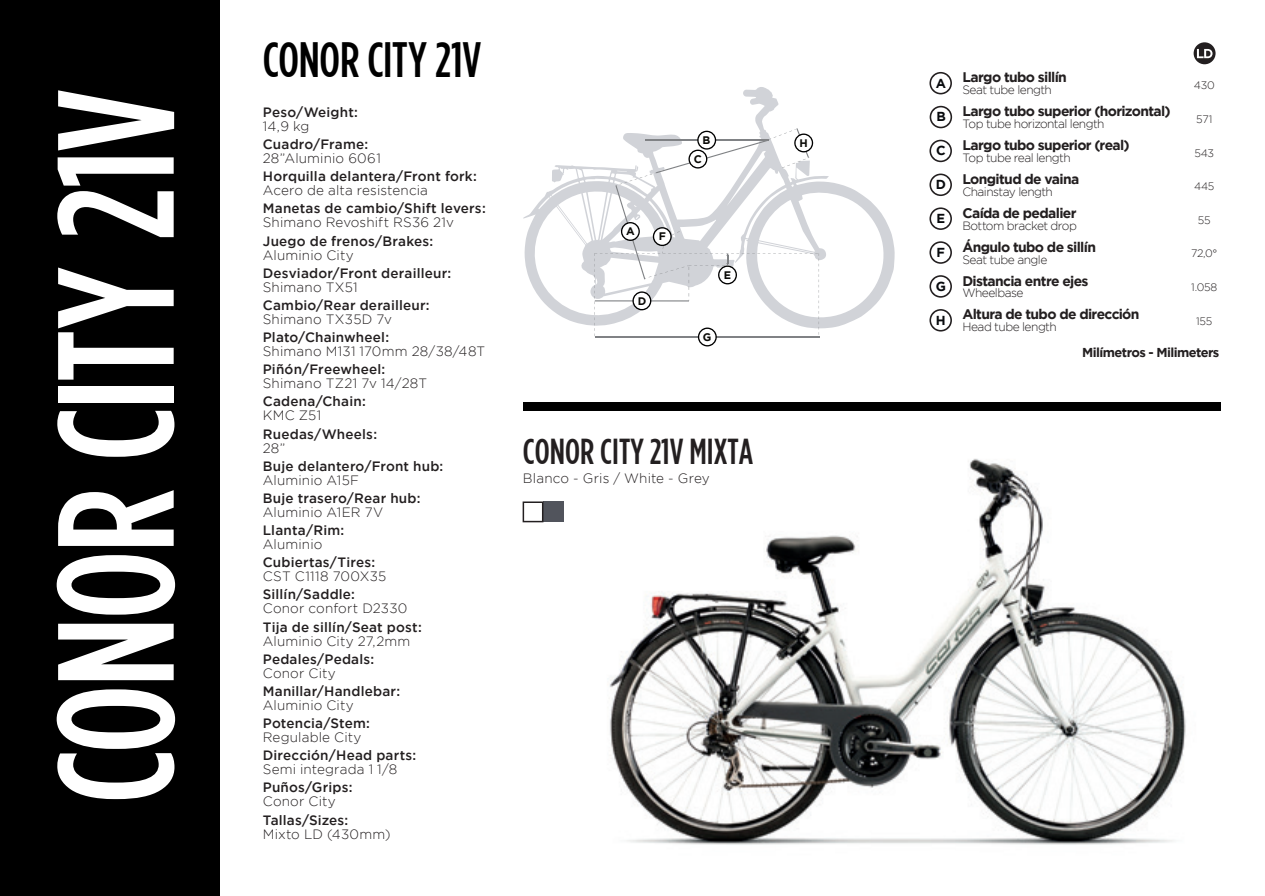
<style>
.page{position:relative;width:1265px;height:896px;background:#fff}
.page>*{position:absolute;margin:0;border:0;box-sizing:border-box;transform-origin:0 0}
.t1{font:500 165px "Gotham Condensed";letter-spacing:-.015em;color:#fff}
.t2{font:500 49.5px "Gotham Condensed";letter-spacing:-.005em;color:#000}
.t3{font:500 36px "Gotham Condensed";color:#231f20}
.t4{font:700 13.95px "Gotham";letter-spacing:-.045em;color:#231f20}
.t5{font:500 13.5px "Gotham";letter-spacing:.015em;color:#231f20}
.t6{font:300 13.5px "Gotham";letter-spacing:.01em;color:#231f20}
.t7{font:700 13.05px "Gotham";color:#080a0d}
.t8{font:700 12.9px "Gotham";letter-spacing:-.045em;color:#231f20}
.t9{font:300 12px "Gotham";letter-spacing:-.045em;color:#231f20}
.t10{font:700 10.95px "Gotham";color:#0b0b08}
.t11{font:300 10.8px "Gotham";letter-spacing:-.03em;color:#231f20}
</style>
<div class="page">
<img style="left:609px;top:458px;width:577px;height:387px">
<svg style="left:523px;top:87px;width:372px;height:241px"></svg>
<svg style="left:594px;top:128px;width:226px;height:218px"></svg>
<div style="left:523px;top:402px;width:697px;height:8px;background:#000"></div>
<div style="left:0;top:0;width:219px;height:895px;background:#000"></div>
<svg style="left:929px;top:72px;width:23px;height:22px"></svg>
<svg style="left:929px;top:140px;width:23px;height:22px"></svg>
<svg style="left:930px;top:106px;width:22px;height:22px"></svg>
<svg style="left:929px;top:173px;width:23px;height:23px"></svg>
<svg style="left:929px;top:207px;width:23px;height:23px"></svg>
<svg style="left:929px;top:241px;width:23px;height:23px"></svg>
<svg style="left:929px;top:275px;width:23px;height:22px"></svg>
<svg style="left:929px;top:309px;width:23px;height:22px"></svg>
<svg style="left:1193px;top:42px;width:22px;height:22px"></svg>
<div style="left:543px;top:501px;width:21px;height:21px;background:#51545c"></div>
<svg style="left:523px;top:501px;width:20px;height:21px"></svg>
<h1 class="t1" style="left:25px;top:803px;width:716px;rotate:-90deg">CONOR CITY 21V</h1>
<h2 class="t2" style="left:263px;top:32px;width:220px">CONOR CITY 21V</h2>
<p class="t5" style="left:263px;top:104px;width:97px">Peso/Weight:</p>
<p class="t6" style="left:263px;top:119px;width:48px">14,9 kg</p>
<p class="t5" style="left:263px;top:137px;width:107px">Cuadro/Frame:</p>
<p class="t6" style="left:263px;top:151px;width:120px">28”Aluminio 6061</p>
<p class="t5" style="left:263px;top:169px;width:216px">Horquilla delantera/Front fork:</p>
<p class="t6" style="left:263px;top:183px;width:167px">Acero de alta resistencia</p>
<p class="t5" style="left:263px;top:201px;width:224px">Manetas de cambio/Shift levers:</p>
<p class="t6" style="left:263px;top:215px;width:193px">Shimano Revoshift RS36 21v</p>
<p class="t5" style="left:263px;top:233px;width:172px">Juego de frenos/Brakes:</p>
<p class="t6" style="left:263px;top:247px;width:92px">Aluminio City</p>
<p class="t5" style="left:263px;top:265px;width:190px">Desviador/Front derailleur:</p>
<p class="t6" style="left:263px;top:279px;width:96px">Shimano TX51</p>
<p class="t5" style="left:263px;top:297px;width:168px">Cambio/Rear derailleur:</p>
<p class="t6" style="left:263px;top:312px;width:131px">Shimano TX35D 7v</p>
<p class="t5" style="left:263px;top:329px;width:128px">Plato/Chainwheel:</p>
<p class="t6" style="left:263px;top:344px;width:224px">Shimano M131 170mm 28/38/48T</p>
<p class="t5" style="left:263px;top:362px;width:124px">Piñón/Freewheel:</p>
<p class="t6" style="left:263px;top:376px;width:166px">Shimano TZ21 7v 14/28T</p>
<p class="t5" style="left:263px;top:394px;width:105px">Cadena/Chain:</p>
<p class="t6" style="left:263px;top:408px;width:60px">KMC Z51</p>
<p class="t5" style="left:263px;top:426px;width:116px">Ruedas/Wheels:</p>
<p class="t6" style="left:263px;top:440px;width:24px">28”</p>
<p class="t5" style="left:263px;top:458px;width:182px">Buje delantero/Front hub:</p>
<p class="t6" style="left:263px;top:472px;width:98px">Aluminio A15F</p>
<p class="t5" style="left:263px;top:490px;width:159px">Buje trasero/Rear hub:</p>
<p class="t6" style="left:263px;top:504px;width:122px">Aluminio A1ER 7V</p>
<p class="t5" style="left:263px;top:522px;width:83px">Llanta/Rim:</p>
<p class="t6" style="left:263px;top:537px;width:61px">Aluminio</p>
<p class="t5" style="left:263px;top:554px;width:114px">Cubiertas/Tires:</p>
<p class="t6" style="left:263px;top:569px;width:125px">CST C1118 700X35</p>
<p class="t5" style="left:263px;top:587px;width:94px">Sillín/Saddle:</p>
<p class="t6" style="left:263px;top:601px;width:146px">Conor confort D2330</p>
<p class="t5" style="left:263px;top:619px;width:160px">Tija de sillín/Seat post:</p>
<p class="t6" style="left:263px;top:633px;width:149px">Aluminio City 27,2mm</p>
<p class="t5" style="left:263px;top:651px;width:113px">Pedales/Pedals:</p>
<p class="t6" style="left:263px;top:665px;width:74px">Conor City</p>
<p class="t5" style="left:263px;top:683px;width:139px">Manillar/Handlebar:</p>
<p class="t6" style="left:263px;top:697px;width:92px">Aluminio City</p>
<p class="t5" style="left:263px;top:715px;width:109px">Potencia/Stem:</p>
<p class="t6" style="left:263px;top:729px;width:100px">Regulable City</p>
<p class="t5" style="left:263px;top:747px;width:155px">Dirección/Head parts:</p>
<p class="t6" style="left:263px;top:762px;width:136px">Semi integrada 1 1/8</p>
<p class="t5" style="left:263px;top:779px;width:91px">Puños/Grips:</p>
<p class="t6" style="left:263px;top:794px;width:74px">Conor City</p>
<p class="t5" style="left:263px;top:812px;width:87px">Tallas/Sizes:</p>
<p class="t6" style="left:263px;top:826px;width:129px">Mixto LD (430mm)</p>
<p class="t10" style="left:702px;top:134px;width:9px">B</p>
<p class="t10" style="left:626px;top:225px;width:10px">A</p>
<p class="t10" style="left:659px;top:230px;width:9px">F</p>
<p class="t10" style="left:638px;top:294px;width:10px">D</p>
<p class="t10" style="left:694px;top:152px;width:10px">C</p>
<p class="t10" style="left:724px;top:268px;width:9px">E</p>
<p class="t10" style="left:703px;top:330px;width:10px">G</p>
<h3 class="t3" style="left:523px;top:431px;width:232px">CONOR CITY 21V MIXTA</h3>
<p class="t6" style="left:523px;top:471px;width:188px">Blanco - Gris / White - Grey</p>
<p class="t10" style="left:799px;top:136px;width:10px">H</p>
<p class="t7" style="left:936px;top:75px;width:12px">A</p>
<p class="t7" style="left:936px;top:109px;width:11px">B</p>
<p class="t7" style="left:936px;top:143px;width:11px">C</p>
<p class="t7" style="left:936px;top:177px;width:12px">D</p>
<p class="t7" style="left:936px;top:211px;width:10px">E</p>
<p class="t7" style="left:936px;top:245px;width:10px">F</p>
<p class="t7" style="left:936px;top:278px;width:12px">G</p>
<p class="t7" style="left:936px;top:312px;width:11px">H</p>
<p class="t4" style="left:962px;top:69px;width:106px">Largo tubo sillín</p>
<p class="t9" style="left:962px;top:83px;width:91px">Seat tube length</p>
<p class="t4" style="left:962px;top:103px;width:210px">Largo tubo superior (horizontal)</p>
<p class="t9" style="left:962px;top:117px;width:144px">Top tube horizontal length</p>
<p class="t4" style="left:962px;top:137px;width:169px">Largo tubo superior (real)</p>
<p class="t9" style="left:962px;top:151px;width:110px">Top tube real length</p>
<p class="t4" style="left:962px;top:171px;width:118px">Longitud de vaina</p>
<p class="t9" style="left:962px;top:185px;width:92px">Chainstay length</p>
<p class="t4" style="left:962px;top:205px;width:116px">Caída de pedalier</p>
<p class="t9" style="left:962px;top:219px;width:116px">Bottom bracket drop</p>
<p class="t4" style="left:962px;top:238px;width:135px">Ángulo tubo de sillín</p>
<p class="t9" style="left:962px;top:253px;width:86px">Seat tube angle</p>
<p class="t4" style="left:962px;top:272px;width:128px">Distancia entre ejes</p>
<p class="t9" style="left:962px;top:286px;width:63px">Wheelbase</p>
<p class="t4" style="left:962px;top:306px;width:179px">Altura de tubo de dirección</p>
<p class="t9" style="left:962px;top:320px;width:96px">Head tube length</p>
<p class="t11" style="left:1194px;top:80px;width:22px">430</p>
<p class="t11" style="left:1196px;top:113px;width:18px">571</p>
<p class="t11" style="left:1194px;top:147px;width:21px">543</p>
<p class="t11" style="left:1194px;top:180px;width:22px">445</p>
<p class="t11" style="left:1198px;top:214px;width:14px">55</p>
<p class="t11" style="left:1191px;top:248px;width:28px">72,0°</p>
<p class="t11" style="left:1191px;top:281px;width:28px">1.058</p>
<p class="t11" style="left:1196px;top:315px;width:18px">155</p>
<p class="t8" style="left:1082px;top:345px;width:139px">Milímetros - Milimeters</p>
</div>
